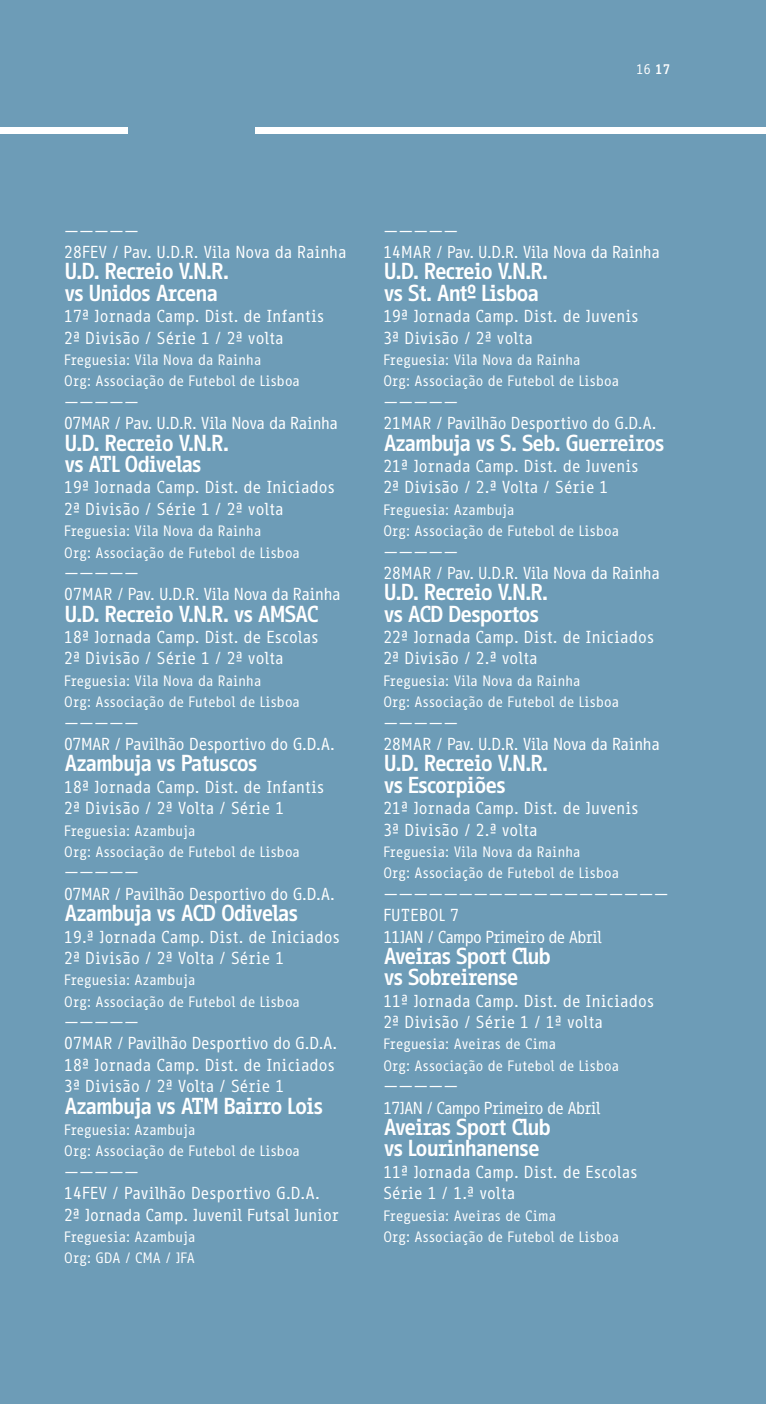
<style>
.page{position:relative;width:766px;height:1404px;background:#fff}
.page>*{position:absolute;margin:0;border:0;box-sizing:border-box;transform-origin:0 0}
.t1{font:700 22.5px/21.4px "Info Office";letter-spacing:-.11em;color:#fff}
.t2{font:16.88px/21.4px "Info Office";letter-spacing:-.04em;color:#fff}
.t3{font:16.88px/21.4px "Info Office";letter-spacing:-.06em;color:#fff}
.t4{font:16.88px/21.4px "Info Office";letter-spacing:-.08em;color:#fff}
.t5{font:14.62px/21.4px "Info Office";letter-spacing:-.03em;color:#fff}
.t6{font:13.5px "Info Office";color:#fff}
.s1{font-weight:700}
</style>
<div class="page">
<div style="left:0;top:0;width:765px;height:1403px;background:#6d9cb7"></div>
<div style="left:0;top:128px;width:128px;height:6px;background:#fff"></div>
<div style="left:255px;top:128px;width:510px;height:6px;background:#fff"></div>
<p class="t6" style="left:636px;top:62px;width:36px">16 <span class="s1">17</span></p>
<p class="t2" style="left:64px;top:220px;width:284px">—————<br>28FEV / Pav. U.D.R. Vila Nova da Rainha</p>
<h1 class="t1" style="left:64px;top:260px;width:168px">U.D. Recreio V.N.R. vs Unidos Arcena</h1>
<p class="t2" style="left:64px;top:305px;width:262px">17ª Jornada Camp. Dist. de Infantis<br>2ª Divisão / Série 1 / 2ª volta</p>
<p class="t5" style="left:64px;top:349px;width:238px">Freguesia: Vila Nova da Rainha<br>Org: Associação de Futebol de Lisboa</p>
<p class="t3" style="left:64px;top:391px;width:276px">—————<br>07MAR / Pav. U.D.R. Vila Nova da Rainha</p>
<h1 class="t1" style="left:64px;top:431px;width:168px">U.D. Recreio V.N.R. vs ATL Odivelas</h1>
<p class="t2" style="left:64px;top:476px;width:273px">19ª Jornada Camp. Dist. de Iniciados<br>2ª Divisão / Série 1 / 2ª volta</p>
<p class="t5" style="left:64px;top:520px;width:238px">Freguesia: Vila Nova da Rainha<br>Org: Associação de Futebol de Lisboa</p>
<p class="t3" style="left:64px;top:562px;width:278px">—————<br>07MAR / Pav. U.D.R. Vila Nova da Rainha</p>
<h1 class="t1" style="left:64px;top:602px;width:257px">U.D. Recreio V.N.R. vs AMSAC</h1>
<p class="t2" style="left:64px;top:626px;width:256px">18ª Jornada Camp. Dist. de Escolas<br>2ª Divisão / Série 1 / 2ª volta</p>
<p class="t5" style="left:64px;top:669px;width:238px">Freguesia: Vila Nova da Rainha<br>Org: Associação de Futebol de Lisboa</p>
<p class="t2" style="left:64px;top:711px;width:273px">—————<br>07MAR / Pavilhão Desportivo do G.D.A.</p>
<h1 class="t1" style="left:64px;top:752px;width:196px">Azambuja vs Patuscos</h1>
<p class="t2" style="left:64px;top:776px;width:262px">18ª Jornada Camp. Dist. de Infantis<br>2ª Divisão / 2ª Volta / Série 1</p>
<p class="t5" style="left:64px;top:819px;width:238px">Freguesia: Azambuja<br>Org: Associação de Futebol de Lisboa</p>
<p class="t2" style="left:64px;top:861px;width:273px">—————<br>07MAR / Pavilhão Desportivo do G.D.A.</p>
<h1 class="t1" style="left:64px;top:902px;width:236px">Azambuja vs ACD Odivelas</h1>
<p class="t2" style="left:64px;top:925px;width:278px">19.ª Jornada Camp. Dist. de Iniciados<br>2ª Divisão / 2ª Volta / Série 1</p>
<p class="t5" style="left:64px;top:969px;width:238px">Freguesia: Azambuja<br>Org: Associação de Futebol de Lisboa</p>
<p class="t2" style="left:64px;top:1011px;width:275px">—————<br>07MAR / Pavilhão Desportivo do G.D.A.<br>18ª Jornada Camp. Dist. de Iniciados<br>3ª Divisão / 2ª Volta / Série 1</p>
<h1 class="t1" style="left:64px;top:1094px;width:261px">Azambuja vs ATM Bairro Lois</h1>
<p class="t5" style="left:64px;top:1118px;width:238px">Freguesia: Azambuja<br>Org: Associação de Futebol de Lisboa</p>
<p class="t2" style="left:64px;top:1160px;width:277px">—————<br>14FEV / Pavilhão Desportivo G.D.A.<br>2ª Jornada Camp. Juvenil Futsal Junior</p>
<p class="t5" style="left:64px;top:1225px;width:133px">Freguesia: Azambuja<br>Org: GDA / CMA / JFA</p>
<p class="t3" style="left:383px;top:220px;width:278px">—————<br>14MAR / Pav. U.D.R. Vila Nova da Rainha</p>
<h1 class="t1" style="left:383px;top:260px;width:168px">U.D. Recreio V.N.R. vs St. Antº Lisboa</h1>
<p class="t2" style="left:383px;top:305px;width:257px">19ª Jornada Camp. Dist. de Juvenis<br>3ª Divisão / 2ª volta</p>
<p class="t5" style="left:383px;top:349px;width:238px">Freguesia: Vila Nova da Rainha<br>Org: Associação de Futebol de Lisboa</p>
<p class="t2" style="left:383px;top:391px;width:275px">—————<br>21MAR / Pavilhão Desportivo do G.D.A.</p>
<h1 class="t1" style="left:383px;top:431px;width:284px">Azambuja vs S. Seb. Guerreiros</h1>
<p class="t2" style="left:383px;top:455px;width:257px">21ª Jornada Camp. Dist. de Juvenis<br>2ª Divisão / 2.ª Volta / Série 1</p>
<p class="t5" style="left:383px;top:498px;width:238px">Freguesia: Azambuja<br>Org: Associação de Futebol de Lisboa</p>
<p class="t3" style="left:383px;top:540px;width:278px">—————<br>28MAR / Pav. U.D.R. Vila Nova da Rainha</p>
<h1 class="t1" style="left:383px;top:581px;width:168px">U.D. Recreio V.N.R. vs ACD Desportos</h1>
<p class="t2" style="left:383px;top:626px;width:273px">22ª Jornada Camp. Dist. de Iniciados<br>2ª Divisão / 2.ª volta</p>
<p class="t5" style="left:383px;top:669px;width:238px">Freguesia: Vila Nova da Rainha<br>Org: Associação de Futebol de Lisboa</p>
<p class="t3" style="left:383px;top:711px;width:278px">—————<br>28MAR / Pav. U.D.R. Vila Nova da Rainha</p>
<h1 class="t1" style="left:383px;top:752px;width:168px">U.D. Recreio V.N.R. vs Escorpiões</h1>
<p class="t2" style="left:383px;top:797px;width:257px">21ª Jornada Camp. Dist. de Juvenis<br>3ª Divisão / 2.ª volta</p>
<p class="t5" style="left:383px;top:840px;width:238px">Freguesia: Vila Nova da Rainha<br>Org: Associação de Futebol de Lisboa</p>
<p class="t4" style="left:383px;top:882px;width:287px">———————————————————<br>FUTEBOL 7<br>11JAN / Campo Primeiro de Abril</p>
<h1 class="t1" style="left:383px;top:944px;width:170px">Aveiras Sport Club vs Sobreirense</h1>
<p class="t2" style="left:383px;top:989px;width:273px">11ª Jornada Camp. Dist. de Iniciados<br>2ª Divisão / Série 1 / 1ª volta</p>
<p class="t5" style="left:383px;top:1033px;width:238px">Freguesia: Aveiras de Cima<br>Org: Associação de Futebol de Lisboa</p>
<p class="t4" style="left:383px;top:1075px;width:219px">—————<br>17JAN / Campo Primeiro de Abril</p>
<h1 class="t1" style="left:383px;top:1115px;width:170px">Aveiras Sport Club vs Lourinhanense</h1>
<p class="t2" style="left:383px;top:1160px;width:256px">11ª Jornada Camp. Dist. de Escolas<br>Série 1 / 1.ª volta</p>
<p class="t5" style="left:383px;top:1204px;width:238px">Freguesia: Aveiras de Cima<br>Org: Associação de Futebol de Lisboa</p>
</div>
